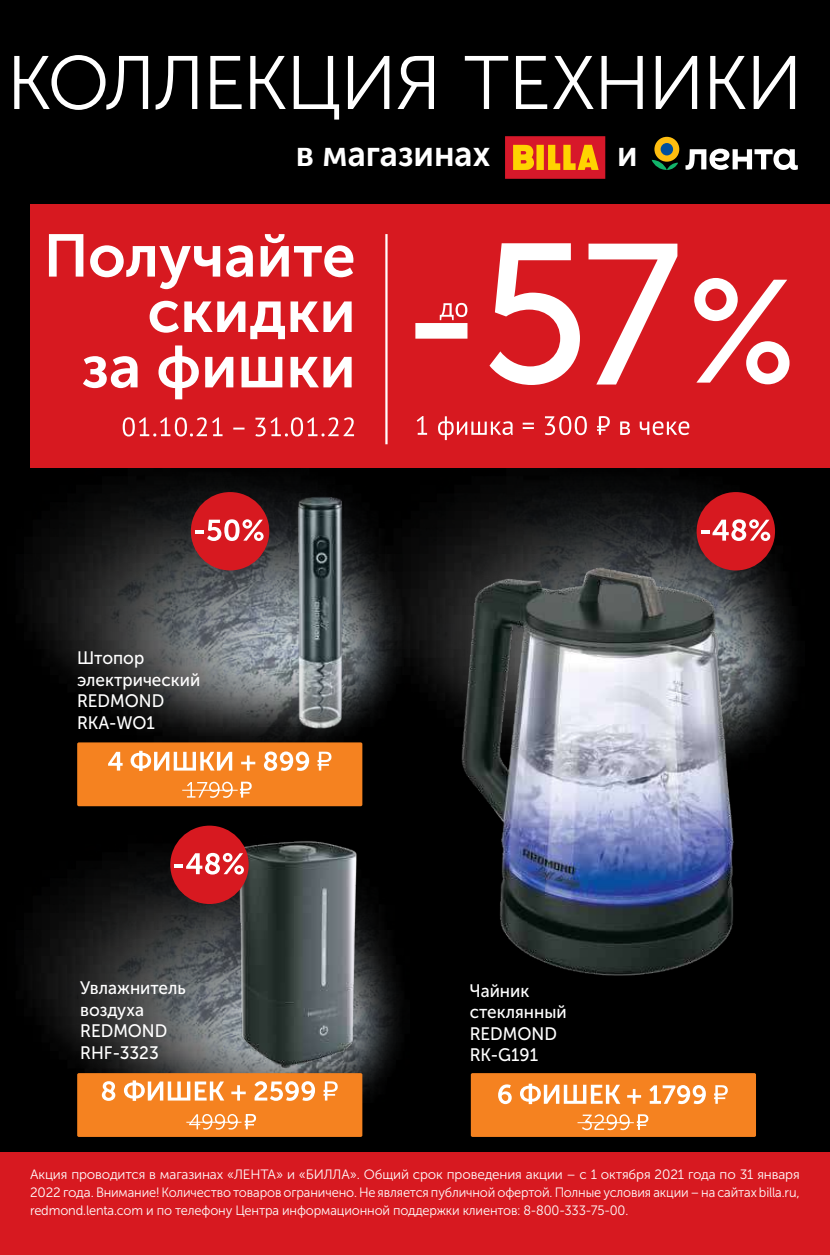
<style>
.page{position:relative;width:830px;height:1255px;background:#fff}
.page>*{position:absolute;margin:0;border:0;box-sizing:border-box;transform-origin:0 0}
.t1{font:35.55px "Museo Sans Cyrl 700";color:#fff;scale:.95 1}
.t2{font:18px/21.6px "Museo Sans Cyrl 500";color:#fff;scale:.95 1}
.t3{font:13.5px/18px "Museo Sans Cyrl 300";letter-spacing:-.01em;color:#fff;text-align:justify}
</style>
<div class="page">
<div style="left:0;top:0;width:829px;height:1254px;background:#000"></div>
<img style="left:30px;top:482px;width:321px;height:260px">
<img style="left:351px;top:484px;width:425px;height:318px">
<img style="left:30px;top:850px;width:367px;height:287px">
<img style="left:294px;top:492px;width:50px;height:238px">
<div style="left:77px;top:742px;width:285px;height:64px;background:#f58220;border-radius:2px"></div>
<div style="left:191px;top:492px;width:78px;height:78px;background:#d71920;border-radius:50%"></div>
<svg style="left:195px;top:519px;width:68px;height:22px"></svg>
<svg style="left:108px;top:751px;width:15px;height:19px"></svg>
<svg style="left:130px;top:750px;width:102px;height:20px"></svg>
<svg style="left:241px;top:755px;width:14px;height:15px"></svg>
<svg style="left:264px;top:751px;width:45px;height:19px"></svg>
<svg style="left:317px;top:751px;width:14px;height:19px"></svg>
<svg style="left:187px;top:781px;width:45px;height:16px"></svg>
<svg style="left:240px;top:781px;width:11px;height:16px"></svg>
<hr style="left:182px;top:790px;width:55px;height:1px;background:#fff">
<img style="left:199px;top:831px;width:192px;height:252px">
<div style="left:77px;top:1073px;width:285px;height:63px;background:#f58220;border-radius:2px"></div>
<div style="left:170px;top:825px;width:78px;height:79px;background:#d71920;border-radius:50%"></div>
<svg style="left:174px;top:852px;width:70px;height:22px"></svg>
<svg style="left:102px;top:1081px;width:13px;height:19px"></svg>
<svg style="left:124px;top:1080px;width:100px;height:20px"></svg>
<svg style="left:231px;top:1085px;width:15px;height:15px"></svg>
<svg style="left:254px;top:1081px;width:61px;height:19px"></svg>
<svg style="left:323px;top:1081px;width:14px;height:19px"></svg>
<svg style="left:189px;top:1114px;width:48px;height:15px"></svg>
<svg style="left:244px;top:1114px;width:12px;height:15px"></svg>
<hr style="left:186px;top:1121px;width:55px;height:1px;background:#fff">
<div style="left:696px;top:492px;width:78px;height:78px;background:#d71920;border-radius:50%"></div>
<svg style="left:701px;top:519px;width:68px;height:22px"></svg>
<div style="left:470px;top:1073px;width:285px;height:63px;background:#f58220;border-radius:2px"></div>
<svg style="left:14px;top:55px;width:134px;height:55px"></svg>
<svg style="left:155px;top:56px;width:42px;height:54px"></svg>
<svg style="left:210px;top:56px;width:31px;height:53px"></svg>
<svg style="left:250px;top:56px;width:35px;height:53px"></svg>
<svg style="left:293px;top:56px;width:46px;height:64px"></svg>
<svg style="left:348px;top:56px;width:41px;height:53px"></svg>
<svg style="left:397px;top:56px;width:37px;height:53px"></svg>
<svg style="left:464px;top:56px;width:44px;height:53px"></svg>
<svg style="left:515px;top:56px;width:78px;height:53px"></svg>
<svg style="left:601px;top:56px;width:41px;height:53px"></svg>
<svg style="left:655px;top:56px;width:41px;height:53px"></svg>
<svg style="left:710px;top:56px;width:35px;height:53px"></svg>
<svg style="left:753px;top:56px;width:41px;height:53px"></svg>
<svg style="left:498px;top:1084px;width:13px;height:20px"></svg>
<svg style="left:520px;top:1083px;width:100px;height:21px"></svg>
<svg style="left:627px;top:1089px;width:13px;height:14px"></svg>
<svg style="left:649px;top:1085px;width:56px;height:19px"></svg>
<svg style="left:714px;top:1085px;width:13px;height:18px"></svg>
<div style="left:0;top:1152px;width:829px;height:102px;background:#d71920"></div>
<div style="left:30px;top:204px;width:799px;height:264px;background:#d71920"></div>
<hr style="left:385px;top:234px;width:2px;height:210px;background:#fff">
<svg style="left:49px;top:234px;width:304px;height:155px"></svg>
<svg style="left:461px;top:243px;width:328px;height:142px"></svg>
<svg style="left:123px;top:303px;width:566px;height:137px"></svg>
<div style="left:654px;top:137px;width:25px;height:25px;background:#febe10;border-radius:50%"></div>
<svg style="left:651px;top:160px;width:26px;height:10px"></svg>
<div style="left:660px;top:143px;width:12px;height:12px;background:#004f9d;border-radius:50%"></div>
<svg style="left:685px;top:149px;width:112px;height:21px"></svg>
<div style="left:505px;top:136px;width:100px;height:43px;background:#d7182a"></div>
<svg style="left:513px;top:145px;width:85px;height:25px"></svg>
<svg style="left:581px;top:1114px;width:48px;height:16px"></svg>
<svg style="left:636px;top:1114px;width:12px;height:15px"></svg>
<hr style="left:577px;top:1122px;width:56px;height:1px;background:#fff">
<img style="left:389px;top:551px;width:406px;height:489px">
<h1 class="t1" style="left:296px;top:134px;width:206px">в магазинах</h1>
<h1 class="t1" style="left:616px;top:134px;width:23px">и</h1>
<h2 class="t2" style="left:77px;top:647px;width:131px">Штопор электрический<br>REDMOND<br>RKA-WO1</h2>
<h2 class="t2" style="left:80px;top:977px;width:113px">Увлажнитель воздуха<br>REDMOND<br>RHF-3323</h2>
<h2 class="t2" style="left:469px;top:979px;width:103px">Чайник стеклянный<br>REDMOND<br>RK-G191</h2>
<p class="t3" style="left:30px;top:1165px;width:770px">Акция проводится в магазинах «ЛЕНТА» и «БИЛЛА». Общий срок проведения акции – с 1 октября 2021 года по 31 января 2022 года. Внимание! Количество товаров ограничено. Не является публичной офертой. Полные условия акции – на сайтах billa.ru, redmond.lenta.com и по телефону Центра информационной поддержки клиентов: 8-800-333-75-00.</p>
</div>
